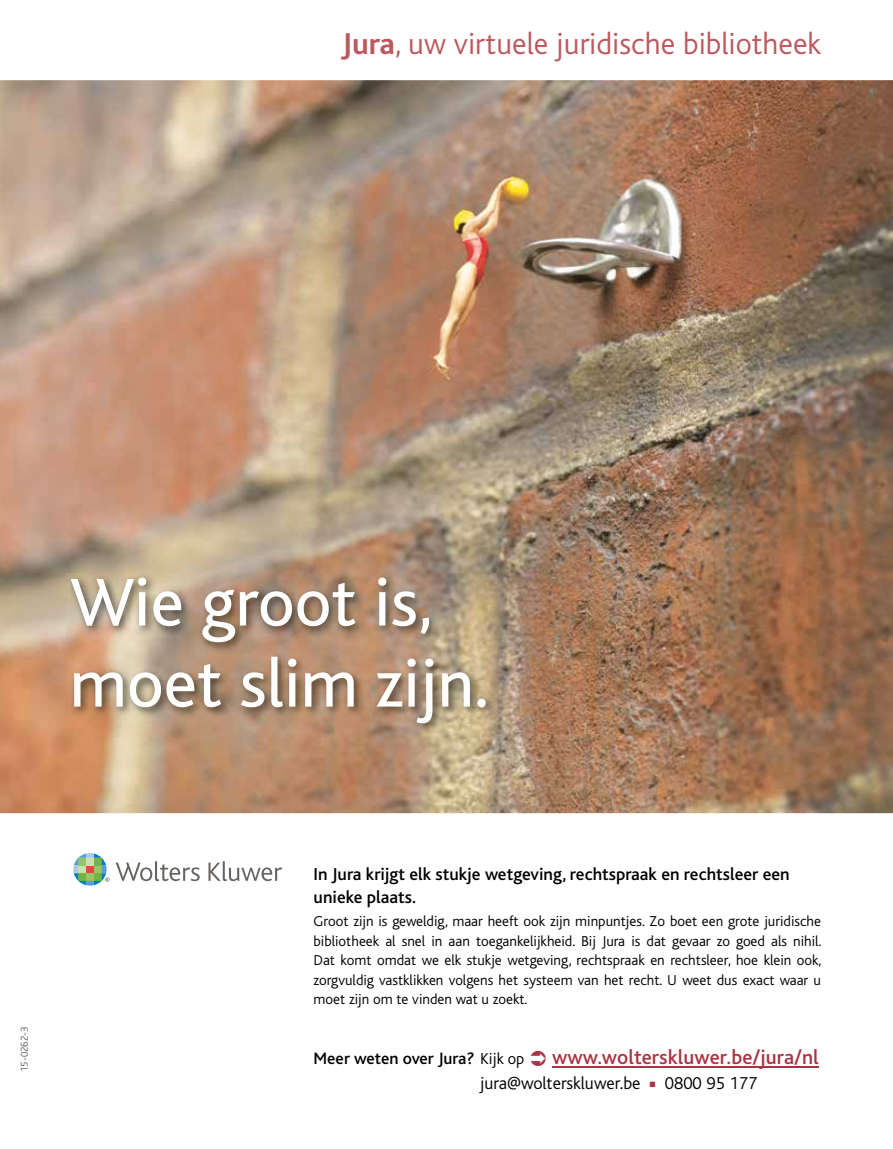
<style>
.page{position:relative;width:893px;height:1149px;background:#fff}
.page>*{position:absolute;margin:0;border:0;box-sizing:border-box;transform-origin:0 0}
.t1{font:70.5px/81px "Bliss";color:#fff}
.t2{font:300 31.5px "Bliss";color:#ba595e}
.t3{font:500 21px "Bliss 2";color:#a93343}
.t4{font:500 18px/22.5px "Bliss";color:#000}
.t5{font:300 18px "Bliss";color:#000}
.t6{font:500 17.25px "Bliss";color:#000}
.t7{font:300 15px/19.5px "Bliss";color:#000;text-align:justify}
.t8{font:300 10.5px "Bliss";letter-spacing:.005em;color:#666360}
.s1{font-weight:700}
.s2{font-weight:300;font-size:16.5px}
.s3{color:#a93343}
</style>
<div class="page">
<img style="left:0;top:80px;width:893px;height:733px">
<img style="left:66px;top:573px;width:431px;height:160px">
<hr style="left:552px;top:1066px;width:267px;height:1px;background:#a93343">
<svg style="left:116px;top:861px;width:84px;height:19px"></svg>
<svg style="left:208px;top:861px;width:74px;height:19px"></svg>
<svg style="left:73px;top:853px;width:37px;height:32px"></svg>
<h2 class="t2" style="left:342px;top:27px;width:481px"><span class="s1">Jura</span>, uw virtuele juridische bibliotheek</h2>
<h1 class="t1" style="left:70px;top:563px;width:421px">Wie groot is, moet slim zijn.</h1>
<p class="t8" style="left:19px;top:1071px;width:47px;rotate:-90deg">15-0262-3</p>
<p class="t4" style="left:314px;top:863px;width:477px">In Jura krijgt elk stukje wetgeving, rechtspraak en rechtsleer een unieke plaats.</p>
<p class="t7" style="left:314px;top:911px;width:509px">Groot zijn is geweldig, maar heeft ook zijn minpuntjes. Zo boet een grote juridische bibliotheek al snel in aan toegankelijkheid. Bij Jura is dat gevaar zo goed als nihil.<br>Dat komt omdat we elk stukje wetgeving, rechtspraak en rechtsleer, hoe klein ook, zorgvuldig vastklikken volgens het systeem van het recht. U weet dus exact waar u moet zijn om te vinden wat u zoekt.</p>
<p class="t6" style="left:314px;top:1049px;width:212px">Meer weten over Jura? <span class="s2">Kijk op</span></p>
<h3 class="t3" style="left:552px;top:1043px;width:268px">www.wolterskluwer.be/jura/nl</h3>
<p class="t5" style="left:480px;top:1073px;width:279px">jura@wolterskluwer.be <span class="s3">▪</span> 0800 95 177</p>
</div>
